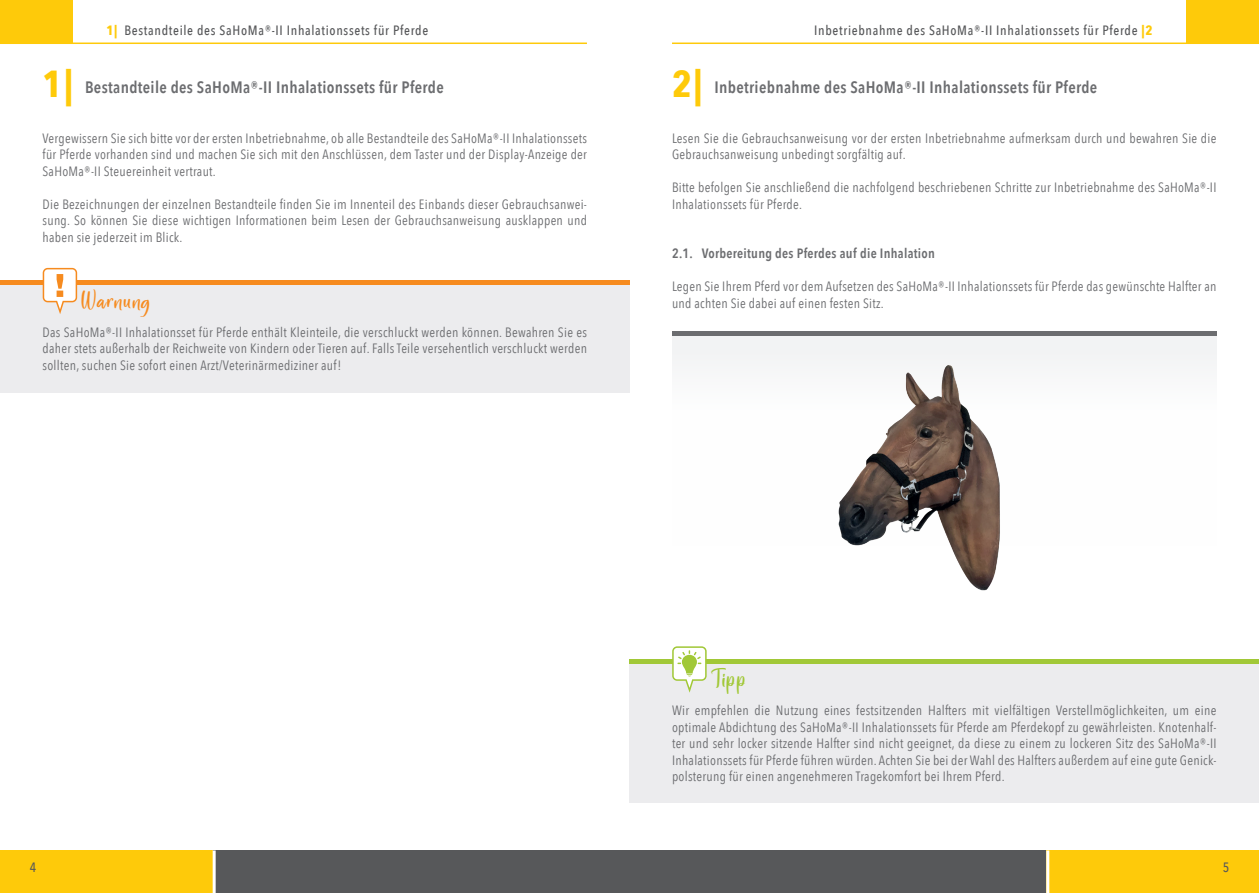
<style>
.page{position:relative;width:1259px;height:893px;background:#fff}
.page>*{position:absolute;margin:0;border:0;box-sizing:border-box;transform-origin:0 0}
.t1{font:700 37.5px "Avenir Next Condensed";color:#feca0a}
.t2{font:21px "Astral Sisters";letter-spacing:.05em;color:#f68b1f}
.t3{font:21px "Astral Sisters";color:#a1c837}
.t4{font:600 16.5px "Avenir Next Condensed";letter-spacing:.02em;color:#6c6d70}
.t5{font:13.5px/16.5px "Avenir Next Condensed";letter-spacing:.02em;color:#6c6d70;text-align:justify}
.t6{font:500 13.5px "Avenir Next Condensed";letter-spacing:.05em;color:#57585a}
.t7{font:600 13.5px "Avenir Next Condensed";letter-spacing:.02em;color:#6c6d70}
.s1{font-weight:700;color:#feca0a}
</style>
<div class="page">
<div style="left:0;top:850px;width:1259px;height:43px;background:#57585a"></div>
<div style="left:0;top:850px;width:213px;height:43px;background:#feca0a"></div>
<div style="left:1046px;top:850px;width:213px;height:43px;background:#feca0a"></div>
<hr style="left:213px;top:850px;width:3px;height:43px;background:#fff">
<hr style="left:1046px;top:850px;width:3px;height:43px;background:#fff">
<div style="left:0;top:0;width:72px;height:43px;background:#feca0a"></div>
<div style="left:1186px;top:0;width:73px;height:43px;background:#feca0a"></div>
<hr style="left:0;top:43px;width:587px;height:1px;background:#feca0a">
<hr style="left:672px;top:43px;width:587px;height:1px;background:#feca0a">
<div style="left:0;top:284px;width:629px;height:109px;background:#ececee"></div>
<hr style="left:0;top:281px;width:629px;height:4px;background:#f68b1f">
<svg style="left:43px;top:268px;width:34px;height:46px"></svg>
<hr style="left:672px;top:332px;width:544px;height:4px;background:#6c6d70">
<img style="left:826px;top:349px;width:210px;height:242px">
<div style="left:629px;top:662px;width:630px;height:141px;background:#ececee"></div>
<hr style="left:629px;top:659px;width:630px;height:4px;background:#a1c837">
<svg style="left:672px;top:646px;width:34px;height:47px"></svg>
<p class="t6" style="left:106px;top:22px;width:323px"><span class="s1">1|</span> Bestandteile des SaHoMa®-II Inhalationssets für Pferde</p>
<h1 class="t1" style="left:43px;top:61px;width:32px">1|</h1>
<p class="t4" style="left:85px;top:73px;width:360px">Bestandteile des SaHoMa®-II Inhalationssets für Pferde</p>
<p class="t5" style="left:43px;top:129px;width:546px">Vergewissern Sie sich bitte vor der ersten Inbetriebnahme, ob alle Bestandteile des SaHoMa®-II Inhalationssets für Pferde vorhanden sind und machen Sie sich mit den Anschlüssen, dem Taster und der Display-Anzeige der SaHoMa®-II Steuereinheit vertraut.</p>
<p class="t5" style="left:43px;top:195px;width:546px">Die Bezeichnungen der einzelnen Bestandteile finden Sie im Innenteil des Einbands dieser Gebrauchsanwei&shy;sung. So können Sie diese wichtigen Informationen beim Lesen der Gebrauchsanweisung ausklappen und haben sie jederzeit im Blick.</p>
<h2 class="t2" style="left:81px;top:286px;width:71px">Warnung</h2>
<p class="t5" style="left:43px;top:323px;width:546px">Das SaHoMa®-II Inhalationsset für Pferde enthält Kleinteile, die verschluckt werden können. Bewahren Sie es daher stets außerhalb der Reichweite von Kindern oder Tieren auf. Falls Teile versehentlich verschluckt werden sollten, suchen Sie sofort einen Arzt/Veterinärmediziner auf!</p>
<p class="t6" style="left:814px;top:22px;width:340px">Inbetriebnahme des SaHoMa®-II Inhalationssets für Pferde <span class="s1">|2</span></p>
<h1 class="t1" style="left:672px;top:61px;width:32px">2|</h1>
<p class="t4" style="left:714px;top:73px;width:384px">Inbetriebnahme des SaHoMa®-II Inhalationssets für Pferde</p>
<p class="t5" style="left:672px;top:129px;width:546px">Lesen Sie die Gebrauchsanweisung vor der ersten Inbetriebnahme aufmerksam durch und bewahren Sie die<br>Gebrauchsanweisung unbedingt sorgfältig auf.</p>
<p class="t5" style="left:672px;top:178px;width:546px">Bitte befolgen Sie anschließend die nachfolgend beschriebenen Schritte zur Inbetriebnahme des SaHoMa®-II<br>Inhalationssets für Pferde.</p>
<p class="t7" style="left:672px;top:242px;width:264px">2.1. Vorbereitung des Pferdes auf die Inhalation</p>
<p class="t5" style="left:672px;top:277px;width:546px">Legen Sie Ihrem Pferd vor dem Aufsetzen des SaHoMa®-II Inhalationssets für Pferde das gewünschte Halfter an und achten Sie dabei auf einen festen Sitz.</p>
<h2 class="t3" style="left:711px;top:664px;width:37px">Tipp</h2>
<p class="t5" style="left:672px;top:701px;width:546px">Wir empfehlen die Nutzung eines festsitzenden Halfters mit vielfältigen Verstellmöglichkeiten, um eine optimale Abdichtung des SaHoMa®-II Inhalationssets für Pferde am Pferdekopf zu gewährleisten. Knotenhalf&shy;ter und sehr locker sitzende Halfter sind nicht geeignet, da diese zu einem zu lockeren Sitz des SaHoMa®-II Inhalationssets für Pferde führen würden. Achten Sie bei der Wahl des Halfters außerdem auf eine gute Genick&shy;polsterung für einen angenehmeren Tragekomfort bei Ihrem Pferd.</p>
<p class="t6" style="left:30px;top:860px;width:8px">4</p>
<p class="t6" style="left:1222px;top:860px;width:8px">5</p>
</div>
